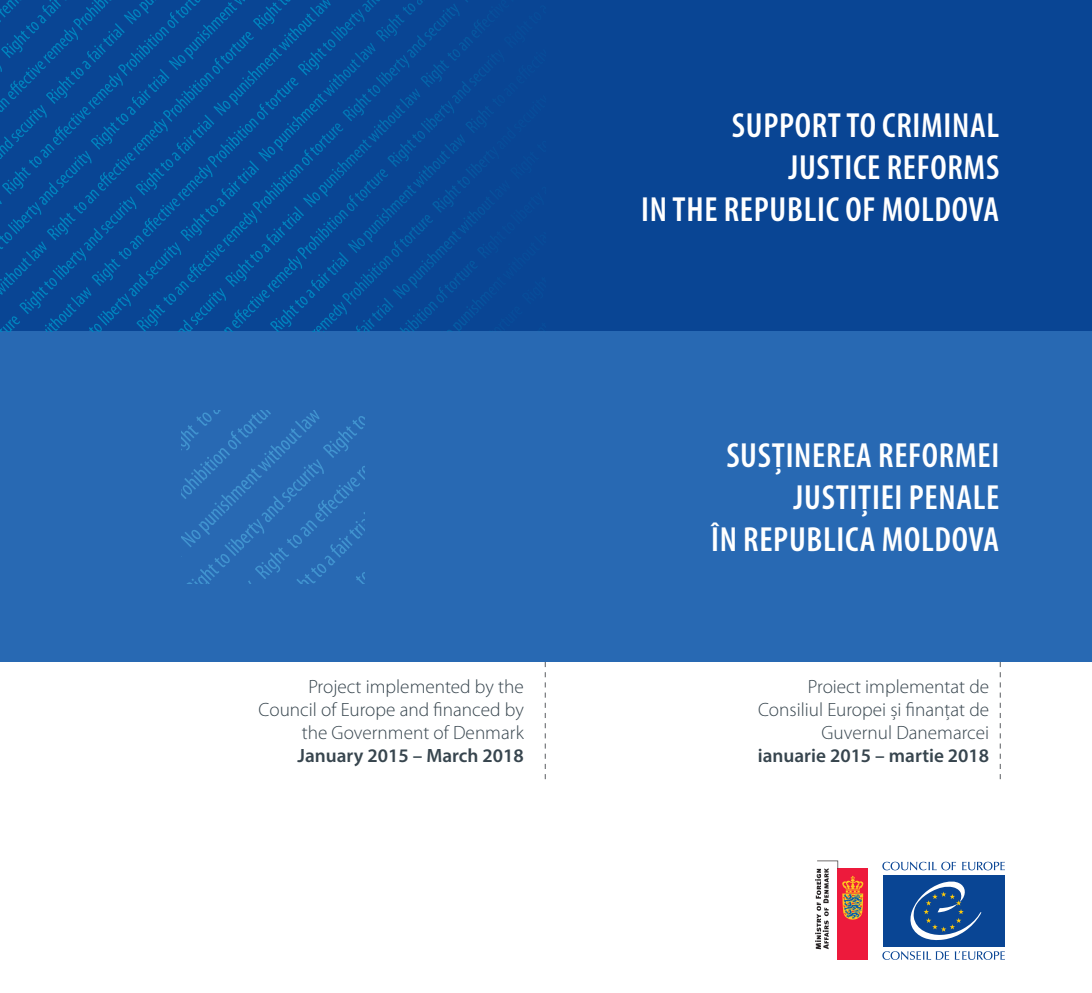
<style>
.page{position:relative;width:1092px;height:993px;background:#fff}
.page>*{position:absolute;margin:0;border:0;box-sizing:border-box;transform-origin:0 0}
.t1{font:600 condensed 35px/42px "Myriad Pro";letter-spacing:.02em;color:#fff;text-align:right}
.t2{font:300 19.25px/23.1px "Myriad Pro";color:#37454e;text-align:right}
.t3{font:600 19.25px "Myriad Pro";color:#37454e}
</style>
<div class="page">
<svg style="left:882px;top:861px;width:122px;height:98px"></svg>
<div style="left:837px;top:868px;width:31px;height:91px;background:#ed1a3c"></div>
<svg style="left:815px;top:860px;width:48px;height:88px"></svg>
<div style="left:0;top:0;width:1091px;height:332px;background:#094594"></div>
<div style="left:0;top:332px;width:1091px;height:329px;background:#2869b3"></div>
<svg style="left:181px;top:410px;width:184px;height:173px"></svg>
<svg style="left:0;top:0;width:545px;height:332px"></svg>
<svg style="left:544px;top:661px;width:2px;height:117px"></svg>
<svg style="left:999px;top:661px;width:1px;height:117px"></svg>
<p class="t2" style="left:258px;top:674px;width:267px">Project implemented by the<br>Council of Europe and financed by the Government of Denmark</p>
<p class="t3" style="left:297px;top:743px;width:228px">January 2015 – March 2018</p>
<h1 class="t1" style="left:641px;top:104px;width:359px">SUPPORT TO CRIMINAL<br>JUSTICE REFORMS<br>IN THE REPU BLIC OF MOLDOVA</h1>
<h1 class="t1" style="left:711px;top:434px;width:290px">SUSȚINEREA REFORMEI<br>JUSTIȚIEI PENALE<br>ÎN REPUBLICA MOLDOVA</h1>
<p class="t2" style="left:758px;top:674px;width:233px">Proiect implementat de<br>Consiliul Europei și finanțat de<br>Guvernul Danemarcei</p>
<p class="t3" style="left:757px;top:743px;width:233px">ianuarie 2015 – martie 2018</p>
</div>
